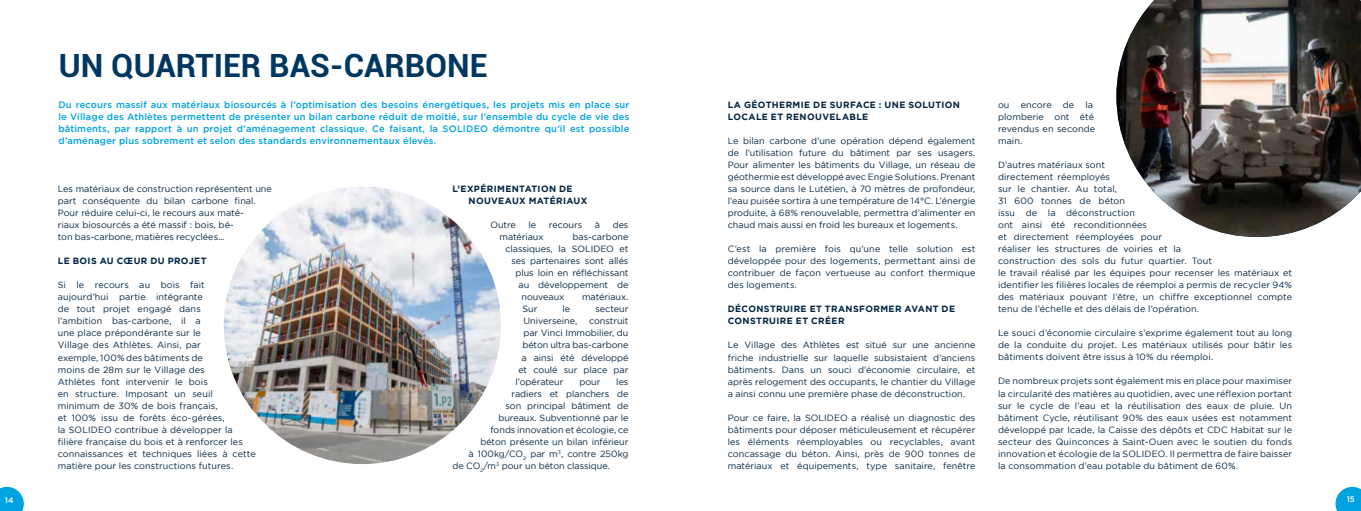
<style>
.page{position:relative;width:1361px;height:511px;background:#fff}
.page>*{position:absolute;margin:0;border:0;box-sizing:border-box;transform-origin:0 0}
.t1{font:700 32px "Roboto";color:#003761}
.t2{font:500 9.4px/12px "Gotham";letter-spacing:.02em;color:#00a3e0;text-align:justify}
.t3{font:9px/12px "Gotham";letter-spacing:.005em;color:#002542;text-align:justify}
.t4{font:700 9px/12px "Gotham";letter-spacing:.04em;color:#002542}
.t5{font:500 8px "Gotham";color:#fff}
</style>
<div class="page">
<svg style="left:0;top:486px;width:24px;height:24px"></svg>
<svg style="left:1335px;top:486px;width:26px;height:24px"></svg>
<img style="left:1116px;top:0;width:245px;height:237px">
<img style="left:224px;top:186px;width:277px;height:277px;border-radius:139px">
<h1 class="t1" style="left:59px;top:43px;width:430px">UN QUARTIER BAS-CARBONE</h1>
<p class="t2" style="left:58px;top:98px;width:572px">Du recours massif aux matériaux biosourcés à l’optimisation des besoins énergétiques, les projets mis en place sur le Village des Athlètes permettent de présenter un bilan carbone réduit de moitié, sur l’ensemble du cycle de vie des bâtiments, par rapport à un projet d’aménagement classique. Ce faisant, la SOLIDEO démontre qu’il est possible d’aménager plus sobrement et selon des standards environnementaux élevés.</p>
<p class="t3" style="left:58px;top:183px;width:215px;text-align:left">Les matériaux de construction représentent une part conséquente du bilan carbone final.<br>Pour réduire celui-ci, le recours aux maté-<br>riaux biosourcés a été massif : bois, bé-<br>ton bas-carbone, matières recyclées…</p>
<p class="t4" style="left:58px;top:255px;width:150px">LE BOIS AU CŒUR DU PROJET</p>
<p class="t3" style="left:58px;top:279px;width:200px;text-align:left">Si le recours au bois fait aujourd’hui partie intégrante<br>de tout projet engagé dans<br>l’ambition bas-carbone, il a<br>une place prépondérante sur le<br>Village des Athlètes. Ainsi, par<br>exemple, 100% des bâtiments de<br>moins de 28m sur le Village des<br>Athlètes font intervenir le bois<br>en structure. Imposant un seuil minimum de 30% de bois français,<br>et 100% issu de forêts éco-gérées,<br>la SOLIDEO contribue à développer la filière française du bois et à renforcer les connaissances et techniques liées à cette matière pour les constructions futures.</p>
<p class="t4" style="left:468px;top:183px;width:120px;text-indent:-16px">L’EXPÉRIMENTATION DE<br>NOUVEAUX MATÉRIAUX</p>
<p class="t3" style="left:490px;top:219px;width:27px">Outre</p>
<p class="t3" style="left:528px;top:219px;width:9px">le</p>
<p class="t3" style="left:549px;top:219px;width:35px">recours</p>
<p class="t3" style="left:595px;top:219px;width:7px">à</p>
<p class="t3" style="left:613px;top:219px;width:17px">des</p>
<p class="t3" style="left:499px;top:231px;width:46px">matériaux</p>
<p class="t3" style="left:572px;top:231px;width:57px">bas-carbone</p>
<p class="t3" style="left:505px;top:243px;width:125px">classiques, la SOLIDEO et</p>
<p class="t3" style="left:511px;top:255px;width:118px">ses partenaires sont allés</p>
<p class="t3" style="left:515px;top:267px;width:115px">plus loin en réfléchissant</p>
<p class="t3" style="left:518px;top:279px;width:111px">au développement de</p>
<p class="t3" style="left:521px;top:291px;width:45px">nouveaux</p>
<p class="t3" style="left:582px;top:291px;width:48px">matériaux.</p>
<p class="t3" style="left:522px;top:303px;width:16px">Sur</p>
<p class="t3" style="left:562px;top:303px;width:9px">le</p>
<p class="t3" style="left:595px;top:303px;width:34px">secteur</p>
<p class="t3" style="left:523px;top:315px;width:55px">Universeine,</p>
<p class="t3" style="left:589px;top:315px;width:41px">construit</p>
<p class="t3" style="left:523px;top:327px;width:107px">par Vinci Immobilier, du</p>
<p class="t3" style="left:522px;top:339px;width:108px">béton ultra bas-carbone</p>
<p class="t3" style="left:521px;top:351px;width:108px">a ainsi été développé</p>
<p class="t3" style="left:518px;top:363px;width:112px">et coulé sur place par</p>
<p class="t3" style="left:515px;top:375px;width:50px">l’opérateur</p>
<p class="t3" style="left:579px;top:375px;width:22px">pour</p>
<p class="t3" style="left:616px;top:375px;width:14px">les</p>
<p class="t3" style="left:511px;top:387px;width:118px">radiers et planchers de</p>
<p class="t3" style="left:505px;top:399px;width:124px">son principal bâtiment de</p>
<p class="t3" style="left:498px;top:411px;width:131px">bureaux. Subventionné par le</p>
<p class="t3" style="left:490px;top:423px;width:139px">fonds innovation et écologie, ce</p>
<p class="t3" style="left:480px;top:435px;width:149px">béton présente un bilan inférieur</p>
<p class="t3" style="left:468px;top:447px;width:162px">à 100kg/CO<sub>2</sub> par m<sup>3</sup>, contre 250kg</p>
<p class="t3" style="left:452px;top:459px;width:159px">de CO<sub>2</sub>/m<sup>3</sup> pour un béton classique.</p>
<p class="t4" style="left:728px;top:99px;width:234px">LA GÉOTHERMIE DE SURFACE : UNE SOLUTION<br>LOCALE ET RENOUVELABLE</p>
<p class="t3" style="left:728px;top:135px;width:249px">Le bilan carbone d’une opération dépend également de l’utilisation future du bâtiment par ses usagers.<br>Pour alimenter les bâtiments du Village, un réseau de géothermie est développé avec Engie Solutions. Prenant sa source dans le Lutétien, à 70 mètres de profondeur, l’eau puisée sortira à une température de 14°C. L’énergie produite, à 68% renouvelable, permettra d’alimenter en chaud mais aussi en froid les bureaux et logements.</p>
<p class="t3" style="left:728px;top:243px;width:249px">C’est la première fois qu’une telle solution est développée pour des logements, permettant ainsi de contribuer de façon vertueuse au confort thermique des logements.</p>
<p class="t4" style="left:728px;top:303px;width:229px">DÉCONSTRUIRE ET TRANSFORMER AVANT DE<br>CONSTRUIRE ET CRÉER</p>
<p class="t3" style="left:728px;top:339px;width:249px">Le Village des Athlètes est situé sur une ancienne friche industrielle sur laquelle subsistaient d’anciens bâtiments. Dans un souci d’économie circulaire, et après relogement des occupants, le chantier du Village a ainsi connu une première phase de déconstruction.</p>
<p class="t3" style="left:728px;top:411px;width:249px">Pour ce faire, la SOLIDEO a réalisé un diagnostic des bâtiments pour déposer méticuleusement et récupérer les éléments réemployables ou recyclables, avant concassage du béton. Ainsi, près de 900 tonnes de matériaux et équipements, type sanitaire, fenêtre</p>
<p class="t3" style="left:998px;top:99px;width:99px;text-align:left">ou encore de la plomberie ont été revendus en seconde main.</p>
<p class="t3" style="left:998px;top:159px;width:296px;text-align:left">D’autres matériaux sont<br>directement réemployés<br>sur le chantier. Au total,<br>31 600 tonnes de béton<br>issu de la déconstruction<br>ont ainsi été reconditionnées<br>et directement réemployées pour<br>réaliser les structures de voiries et la<br>construction des sols du futur quartier. Tout<br>le travail réalisé par les équipes pour recenser les matériaux et identifier les filières locales de réemploi a permis de recycler 94% des matériaux pouvant l’être, un chiffre exceptionnel compte tenu de l’échelle et des délais de l’opération.</p>
<p class="t3" style="left:998px;top:327px;width:296px">Le souci d’économie circulaire s’exprime également tout au long de la conduite du projet. Les matériaux utilisés pour bâtir les bâtiments doivent être issus à 10% du réemploi.</p>
<p class="t3" style="left:998px;top:375px;width:296px">De nombreux projets sont également mis en place pour maximiser la circularité des matières au quotidien, avec une réflexion portant sur le cycle de l’eau et la réutilisation des eaux de pluie. Un bâtiment Cycle, réutilisant 90% des eaux usées est notamment développé par Icade, la Caisse des dépôts et CDC Habitat sur le secteur des Quinconces à Saint-Ouen avec le soutien du fonds innovation et écologie de la SOLIDEO. Il permettra de faire baisser la consommation d’eau potable du bâtiment de 60%.</p>
<p class="t5" style="left:5px;top:495px;width:10px">14</p>
<p class="t5" style="left:1346px;top:494px;width:10px">15</p>
</div>
